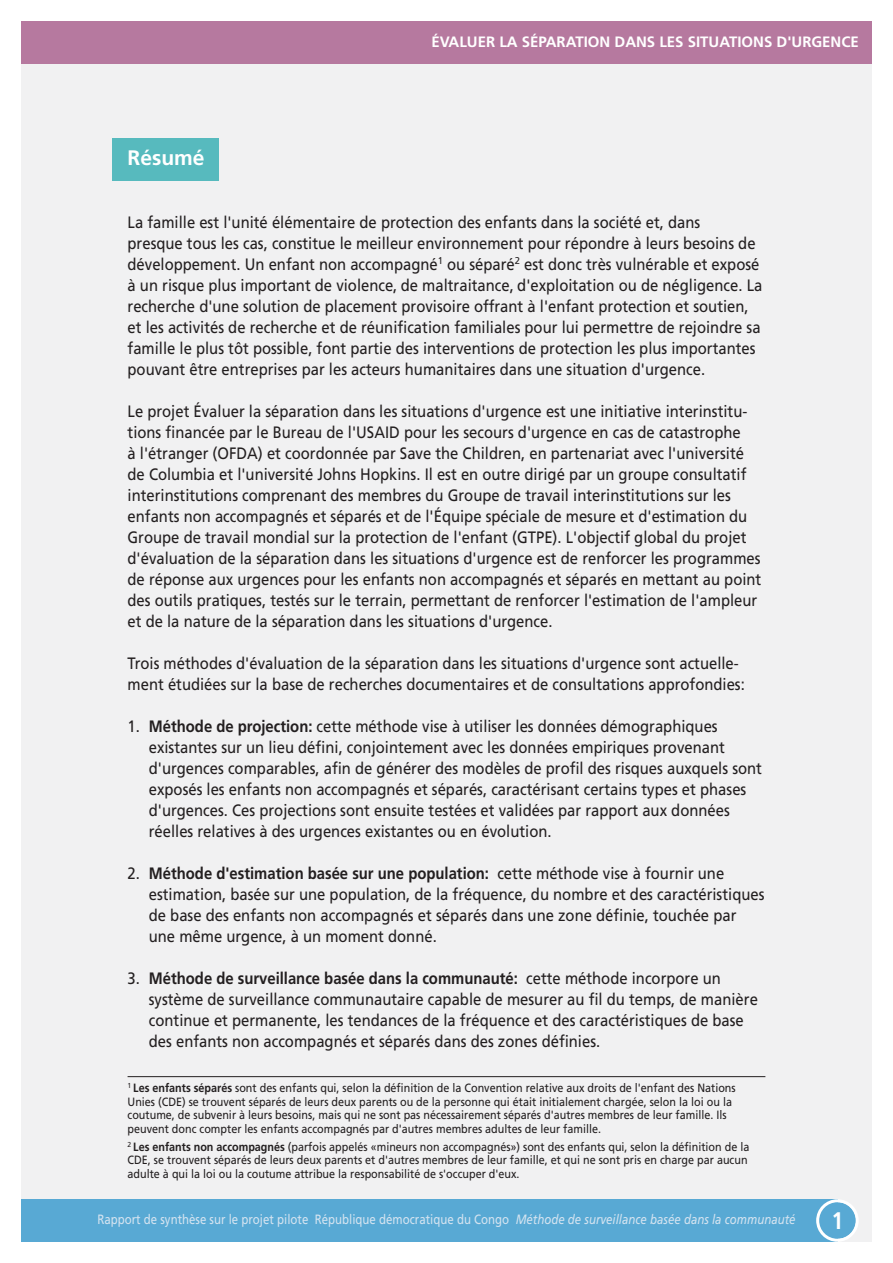
<style>
.page{position:relative;width:893px;height:1263px;background:#fff}
.page>*{position:absolute;margin:0;border:0;box-sizing:border-box;transform-origin:0 0}
.t1{font:700 condensed 24px "Frutiger";color:#fff}
.t2{font:700 21px "Frutiger";color:#fff}
.t3{font:16.5px/21px "Frutiger LT Std";color:#231f20;scale:.9 1}
.t4{font:700 16.5px "Frutiger";color:#231f20;scale:.9 1}
.t5{font:700 15px "Frutiger";color:#fff}
.t6{font:13.5px "Frutiger LT Std";color:#d3e3f0;scale:.85 1}
.t7{font:12px/13.5px "Frutiger LT Std";color:#231f20;scale:.9 1}
.s1{font-family:"Frutiger";font-weight:700}
.s2{font-family:"Frutiger LT Std";font-weight:400}
.s3{font-style:italic}
</style>
<div class="page">
<div style="left:21px;top:21px;width:851px;height:1221px;background:#f1f1f2"></div>
<div style="left:21px;top:21px;width:851px;height:43px;background:#b6799f"></div>
<div style="left:21px;top:1199px;width:817px;height:43px;background:#58a9d4"></div>
<svg style="left:816px;top:1199px;width:42px;height:43px"></svg>
<div style="left:113px;top:138px;width:106px;height:43px;background:#57babe"></div>
<hr style="left:128px;top:1076px;width:637px;height:1px;background:#231f20">
<p class="t2" style="left:128px;top:149px;width:78px">Résumé</p>
<p class="t5" style="left:431px;top:36px;width:429px">ÉVALUER LA SÉPARATION DANS LES SITUATIONS D'URGENCE</p>
<p class="t3" style="left:128px;top:213px;width:707px">La famille est l'unité élémentaire de protection des enfants dans la société et, dans<br>presque tous les cas, constitue le meilleur environnement pour répondre à leurs besoins de développement. Un enfant non accompagné<sup>1</sup> ou séparé<sup>2</sup> est donc très vulnérable et exposé à un risque plus important de violence, de maltraitance, d'exploitation ou de négligence. La recherche d'une solution de placement provisoire offrant à l'enfant protection et soutien, et les activités de recherche et de réunification familiales pour lui permettre de rejoindre sa famille le plus tôt possible, font partie des interventions de protection les plus importantes pouvant être entreprises par les acteurs humanitaires dans une situation d'urgence.</p>
<p class="t3" style="left:128px;top:402px;width:706px">Le projet Évaluer la séparation dans les situations d'urgence est une initiative interinstitu&shy;tions financée par le Bureau de l'USAID pour les secours d'urgence en cas de catastrophe<br>à l'étranger (OFDA) et coordonnée par Save the Children, en partenariat avec l'université de Columbia et l'université Johns Hopkins. Il est en outre dirigé par un groupe consultatif interinstitutions comprenant des membres du Groupe de travail interinstitutions sur les enfants non accompagnés et séparés et de l'Équipe spéciale de mesure et d'estimation du Groupe de travail mondial sur la protection de l'enfant (GTPE). L'objectif global du projet d'évaluation de la séparation dans les situations d'urgence est de renforcer les programmes de réponse aux urgences pour les enfants non accompagnés et séparés en mettant au point des outils pratiques, testés sur le terrain, permettant de renforcer l'estimation de l'ampleur et de la nature de la séparation dans les situations d'urgence.</p>
<p class="t3" style="left:128px;top:654px;width:687px">Trois méthodes d'évaluation de la séparation dans les situations d'urgence sont actuelle&shy;ment étudiées sur la base de recherches documentaires et de consultations approfondies:</p>
<p class="t3" style="left:149px;top:717px;width:683px;text-indent:-21px">1. <span class="s1">Méthode de projection:</span> cette méthode vise à utiliser les données démographiques existantes sur un lieu défini, conjointement avec les données empiriques provenant d'urgences comparables, afin de générer des modèles de profil des risques auxquels sont exposés les enfants non accompagnés et séparés, caractérisant certains types et phases d'urgences. Ces projections sont ensuite testées et validées par rapport aux données réelles relatives à des urgences existantes ou en évolution.</p>
<p class="t4" style="left:128px;top:866px;width:664px"><span class="s2">2.</span> Méthode d'estimation basée sur une population: <span class="s2">cette méthode vise à fournir une</span></p>
<p class="t3" style="left:149px;top:885px;width:686px">estimation, basée sur une population, de la fréquence, du nombre et des caractéristiques de base des enfants non accompagnés et séparés dans une zone définie, touchée par une même urgence, à un moment donné.</p>
<p class="t4" style="left:128px;top:971px;width:661px"><span class="s2">3.</span> Méthode de surveillance basée dans la communauté: <span class="s2">cette méthode incorpore un</span></p>
<p class="t3" style="left:149px;top:990px;width:678px">système de surveillance communautaire capable de mesurer au fil du temps, de manière continue et permanente, les tendances de la fréquence et des caractéristiques de base des enfants non accompagnés et séparés dans des zones définies.</p>
<p class="t7" style="left:128px;top:1082px;width:677px"><sup>1</sup> <span class="s1">Les enfants séparés</span> sont des enfants qui, selon la définition de la Convention relative aux droits de l'enfant des Nations Unies (CDE) se trouvent séparés de leurs deux parents ou de la personne qui était initialement chargée, selon la loi ou la coutume, de subvenir à leurs besoins, mais qui ne sont pas nécessairement séparés d'autres membres de leur famille. Ils peuvent donc compter les enfants accompagnés par d'autres membres adultes de leur famille.</p>
<p class="t7" style="left:128px;top:1141px;width:692px"><sup>2</sup> <span class="s1">Les enfants non accompagnés</span> (parfois appelés «mineurs non accompagnés») sont des enfants qui, selon la définition de la<br>CDE, se trouvent séparés de leurs deux parents et d'autres membres de leur famille, et qui ne sont pris en charge par aucun adulte à qui la loi ou la coutume attribue la responsabilité de s'occuper d'eux.</p>
<p class="t6" style="left:97px;top:1214px;width:823px">Rapport de synthèse sur le projet pilote République démocratique du Congo <span class="s3">Méthode de surveillance basée dans la communauté</span></p>
<h1 class="t1" style="left:831px;top:1210px;width:14px">1</h1>
</div>
